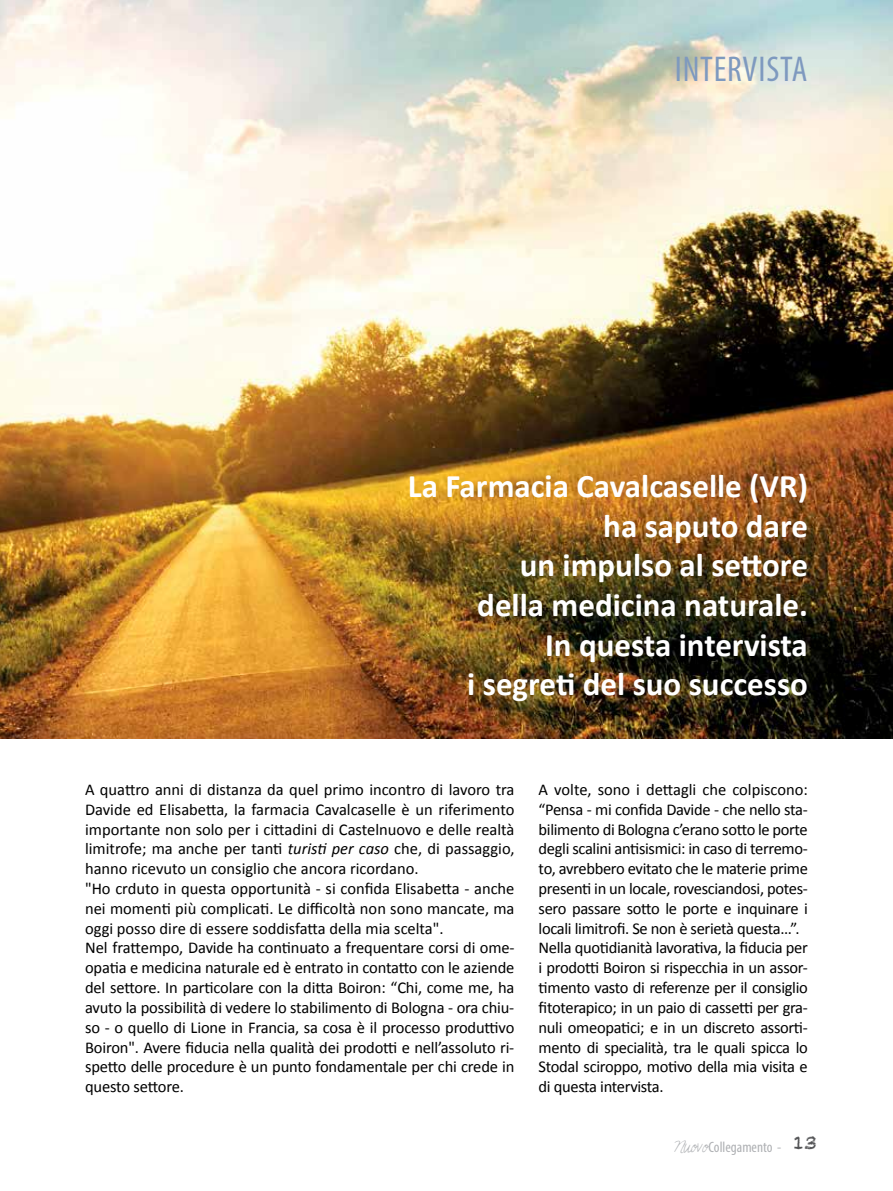
<style>
.page{position:relative;width:893px;height:1191px;background:#fff}
.page>*{position:absolute;margin:0;border:0;box-sizing:border-box;transform-origin:0 0}
.t1{font:condensed 36px "Myriad Pro";letter-spacing:.02em;color:#7e99bf}
.t2{font:700 33px/39.6px "Calibri";color:#fff;text-align:right}
.t3{font:16.5px/19.8px "Calibri";letter-spacing:-.01em;color:#000}
.t4{font:condensed 15px "Myriad Pro";color:#afb1b4}
.s1{font-style:italic}
.s2{font-family:"Sunshine In My Soul";font-stretch:normal}
</style>
<div class="page">
<img style="left:0;top:0;width:893px;height:738px">
<h1 class="t1" style="left:675px;top:47px;width:134px">INTERVISTA</h1>
<h2 class="t2" style="left:408px;top:466px;width:402px">La Farmacia Cavalcaselle (VR) ha saputo dare<br>un impulso al settore<br>della medicina naturale.<br>In questa intervista<br>i segreti del suo successo</h2>
<p class="t3" style="left:85px;top:779px;width:431px">A quattro anni di distanza da quel primo incontro di lavoro tra Davide ed Elisabetta, la farmacia Cavalcaselle è un riferimento importante non solo per i cittadini di Castelnuovo e delle realtà limitrofe; ma anche per tanti <span class="s1">turisti per caso</span> che, di passaggio, hanno ricevuto un consiglio che ancora ricordano.<br>"Ho crduto in questa opportunità - si confida Elisabetta - anche nei momenti più complicati. Le difficoltà non sono mancate, ma oggi posso dire di essere soddisfatta della mia scelta".<br>Nel frattempo, Davide ha continuato a frequentare corsi di ome&shy;opatia e medicina naturale ed è entrato in contatto con le aziende del settore. In particolare con la ditta Boiron: “Chi, come me, ha avuto la possibilità di vedere lo stabilimento di Bologna - ora chiu&shy;so - o quello di Lione in Francia, sa cosa è il processo produttivo Boiron". Avere fiducia nella qualità dei prodotti e nell’assoluto ri&shy;spetto delle procedure è un punto fondamentale per chi crede in questo settore.</p>
<p class="t3" style="left:539px;top:779px;width:271px">A volte, sono i dettagli che colpiscono: “Pensa - mi confida Davide - che nello sta&shy;bilimento di Bologna c’erano sotto le porte degli scalini antisismici: in caso di terremo&shy;to, avrebbero evitato che le materie prime presenti in un locale, rovesciandosi, potes&shy;sero passare sotto le porte e inquinare i locali limitrofi. Se non è serietà questa...”.<br>Nella quotidianità lavorativa, la fiducia per i prodotti Boiron si rispecchia in un assor&shy;timento vasto di referenze per il consiglio fitoterapico; in un paio di cassetti per gra&shy;nuli omeopatici; e in un discreto assorti&shy;mento di specialità, tra le quali spicca lo Stodal sciroppo, motivo della mia visita e di questa intervista.</p>
<p class="t4" style="left:674px;top:1137px;width:144px"><span class="s2">Nuovo</span>Collegamento - <sup>13</sup></p>
</div>
